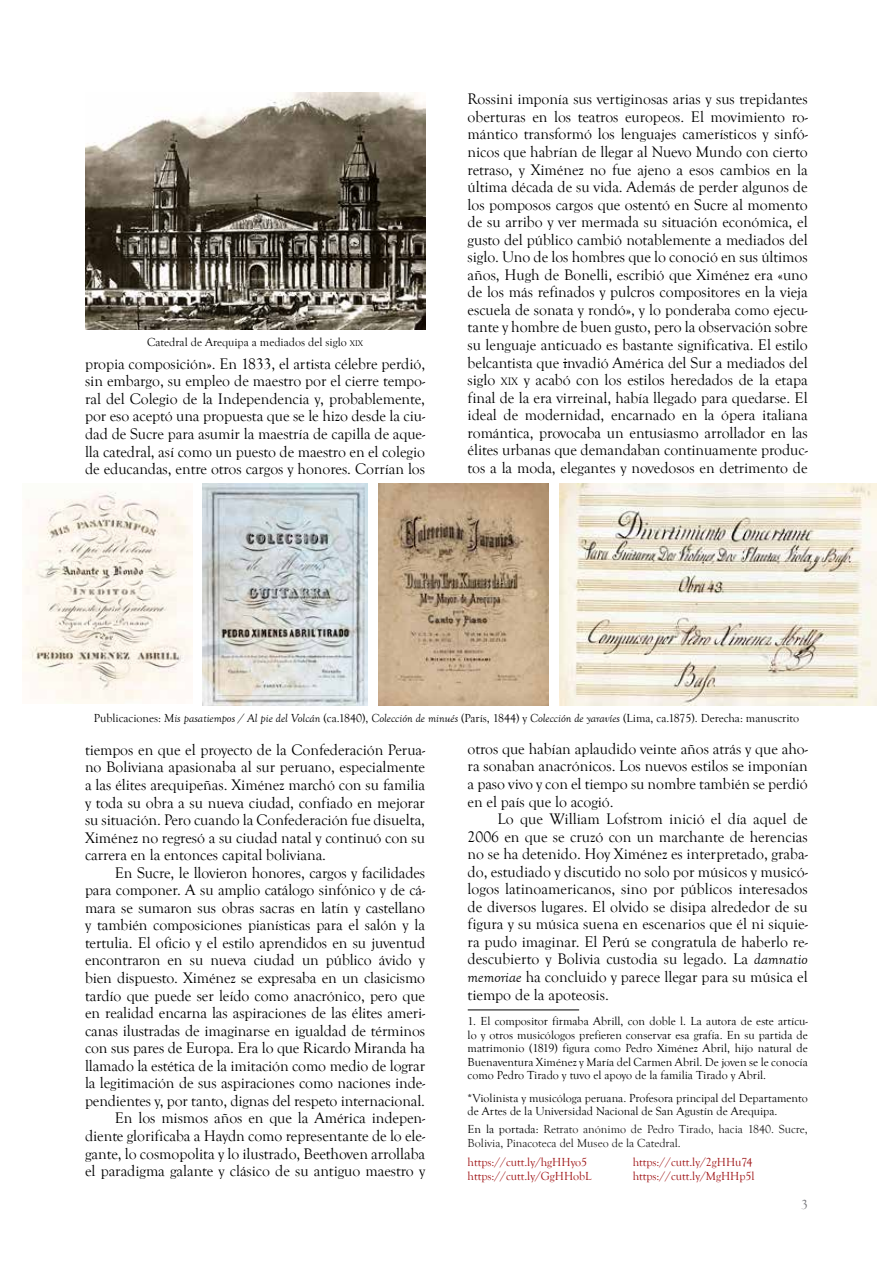
<style>
.page{position:relative;width:893px;height:1263px;background:#fff}
.page>*{position:absolute;margin:0;border:0;box-sizing:border-box;transform-origin:0 0}
.t1{font:15.75px/17.5px "Goudy Old Style T";letter-spacing:-.01em;color:#000;text-align:justify}
.t2{font:13.5px "Goudy Old Style T";color:#727277}
.t3{font:12px/13.5px "Goudy Old Style T";color:#000;text-align:justify}
.t4{font:12px/13.5px "Goudy Old Style T";color:#1d1d1d}
.t5{font:12px "Goudy Old Style T";color:#9e1012}
.s1{font-size:8.4px}
.s2{font-size:10.95px}
.s3{font-style:italic}
.s4{color:#000}
</style>
<div class="page">
<hr style="left:468px;top:1009px;width:111px;height:1px;background:#000">
<img style="left:559px;top:484px;width:318px;height:222px">
<img style="left:85px;top:92px;width:340px;height:238px">
<img style="left:23px;top:491px;width:170px;height:212px">
<img style="left:379px;top:484px;width:169px;height:222px">
<img style="left:202px;top:484px;width:165px;height:222px">
<p class="t3" style="left:147px;top:335px;width:218px">Catedral de Arequipa a mediados del siglo <span class="s1">XIX</span></p>
<p class="t1" style="left:85px;top:355px;width:342px">propia composición». En 1833, el artista célebre perdió, sin embargo, su empleo de maestro por el cierre tempo&shy;ral del Colegio de la Independencia y, probablemente, por eso aceptó una propuesta que se le hizo desde la ciu&shy;dad de Sucre para asumir la maestría de capilla de aque&shy;lla catedral, así como un puesto de maestro en el colegio de educandas, entre otros cargos y honores. Corrían los</p>
<p class="t1" style="left:468px;top:91px;width:342px">Rossini imponía sus vertiginosas arias y sus trepidantes oberturas en los teatros europeos. El movimiento ro&shy;mántico transformó los lenguajes camerísticos y sinfó&shy;nicos que habrían de llegar al Nuevo Mundo con cierto retraso, y Ximénez no fue ajeno a esos cambios en la última década de su vida. Además de perder algunos de los pomposos cargos que ostentó en Sucre al momento de su arribo y ver mermada su situación económica, el gusto del público cambió notablemente a mediados del siglo. Uno de los hombres que lo conoció en sus últimos años, Hugh de Bonelli, escribió que Ximénez era «uno de los más refinados y pulcros compositores en la vieja escuela de sonata y rondó», y lo ponderaba como ejecu&shy;tante y hombre de buen gusto, pero la observación sobre su lenguaje anticuado es bastante significativa. El estilo belcantista que invadió América del Sur a mediados del siglo <span class="s2">XIX</span> y acabó con los estilos heredados de la etapa final de la era virreinal, había llegado para quedarse. El ideal de modernidad, encarnado en la ópera italiana romántica, provocaba un entusiasmo arrollador en las élites urbanas que demandaban continuamente produc&shy;tos a la moda, elegantes y novedosos en detrimento de</p>
<p class="t3" style="left:94px;top:712px;width:707px">Publicaciones: <span class="s3">Mis pasatiempos / Al pie del Volcán</span> (ca.1840), <span class="s3">Colección de minués</span> (París, 1844) y <span class="s3">Colección de yaravíes</span> (Lima, ca.1875). Derecha: manuscrito</p>
<p class="t1" style="left:85px;top:741px;width:342px">tiempos en que el proyecto de la Confederación Perua&shy;no Boliviana apasionaba al sur peruano, especialmente a las élites arequipeñas. Ximénez marchó con su familia y toda su obra a su nueva ciudad, confiado en mejorar su situación. Pero cuando la Confederación fue disuelta, Ximénez no regresó a su ciudad natal y continuó con su carrera en la entonces capital boliviana.</p>
<p class="t1" style="left:85px;top:864px;width:342px;text-align:right">En Sucre, le llovieron honores, cargos y facilidades para componer. A su amplio catálogo sinfónico y de cá&shy;mara se sumaron sus obras sacras en latín y castellano y también composiciones pianísticas para el salón y la tertulia. El oficio y el estilo aprendidos en su juventud encontraron en su nueva ciudad un público ávido y bien dispuesto. Ximénez se expresaba en un clasicismo tardío que puede ser leído como anacrónico, pero que en realidad encarna las aspiraciones de las élites ameri&shy;canas ilustradas de imaginarse en igualdad de términos con sus pares de Europa. Era lo que Ricardo Miranda ha llamado la estética de la imitación como medio de lograr la legitimación de sus aspiraciones como naciones inde&shy;pendientes y, por tanto, dignas del respeto internacional.<br>En los mismos años en que la América indepen&shy;diente glorificaba a Haydn como representante de lo ele&shy;gante, lo cosmopolita y lo ilustrado, Beethoven arrollaba el paradigma galante y clásico de su antiguo maestro y</p>
<p class="t1" style="left:468px;top:740px;width:342px">otros que habían aplaudido veinte años atrás y que aho&shy;ra sonaban anacrónicos. Los nuevos estilos se imponían a paso vivo y con el tiempo su nombre también se perdió en el país que lo acogió.</p>
<p class="t1" style="left:468px;top:810px;width:342px;text-indent:30px">Lo que William Lofstrom inició el día aquel de 2006 en que se cruzó con un marchante de herencias no se ha detenido. Hoy Ximénez es interpretado, graba&shy;do, estudiado y discutido no solo por músicos y musicó&shy;logos latinoamericanos, sino por públicos interesados de diversos lugares. El olvido se disipa alrededor de su figura y su música suena en escenarios que él ni siquie&shy;ra pudo imaginar. El Perú se congratula de haberlo re&shy;descubierto y Bolivia custodia su legado. La <span class="s3">damnatio memoriae</span> ha concluido y parece llegar para su música el tiempo de la apoteosis.</p>
<p class="t3" style="left:468px;top:1015px;width:342px">1. El compositor firmaba Abrill, con doble l. La autora de este artícu&shy;lo y otros musicólogos prefieren conservar esa grafía. En su partida de matrimonio (1819) figura como Pedro Ximénez Abril, hijo natural de Buenaventura Ximénez y María del Carmen Abril. De joven se le conocía como Pedro Tirado y tuvo el apoyo de la familia Tirado y Abril.</p>
<p class="t3" style="left:468px;top:1091px;width:342px">*Violinista y musicóloga peruana. Profesora principal del Departamento de Artes de la Universidad Nacional de San Agustín de Arequipa.</p>
<p class="t4" style="left:468px;top:1123px;width:342px"><span class="s4">En la portada:</span> Retrato anónimo de Pedro Tirado, hacia 1840. Sucre,<br>Bolivia, Pinacoteca del Museo de la Catedral.</p>
<p class="t5" style="left:468px;top:1155px;width:121px">https://cutt.ly/hgHHyo5</p>
<p class="t5" style="left:633px;top:1155px;width:121px">https://cutt.ly/2gHHu74</p>
<p class="t5" style="left:468px;top:1169px;width:126px">https://cutt.ly/GgHHobL</p>
<p class="t5" style="left:633px;top:1169px;width:124px">https://cutt.ly/MgHHp5l</p>
<p class="t2" style="left:801px;top:1197px;width:8px">3</p>
</div>
